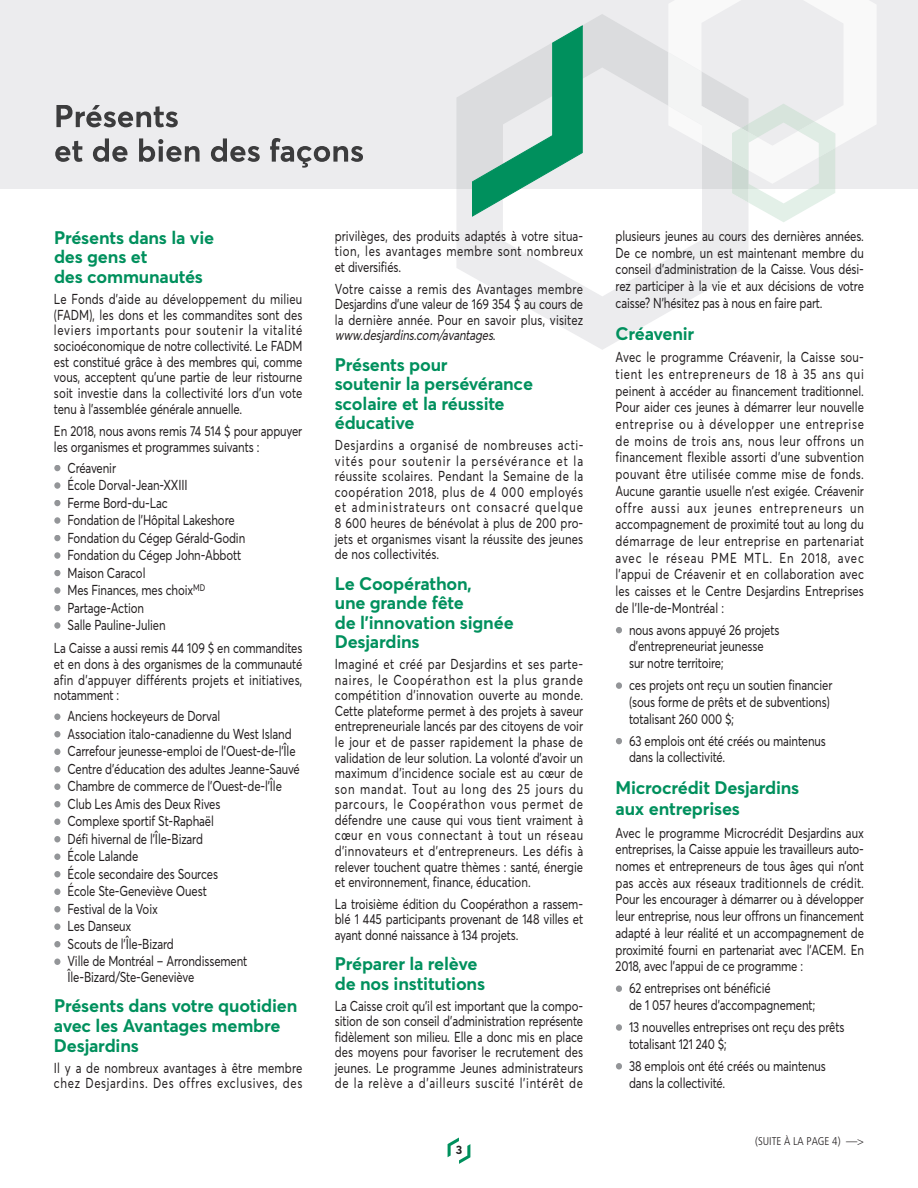
<style>
.page{position:relative;width:918px;height:1188px;background:#fff}
.page>*{position:absolute;margin:0;border:0;box-sizing:border-box;transform-origin:0 0}
.t1{font:700 18px/19.5px "Averta";letter-spacing:-.01em;color:#00905d}
.t2{font:14.25px/15.6px "Averta";letter-spacing:-.01em;color:#231f20;text-align:justify;scale:.8 1}
.t3{font:14.25px/15.6px "Averta";letter-spacing:.035em;color:#231f20;scale:.8 1}
.t4{font:700 12px "Averta";color:#231f20}
.t5{font:300 condensed 11.25px "Frutiger";color:#231f20}
.s1{font-style:italic}
</style>
<div class="page">
<div style="left:0;top:0;width:918px;height:189px;background:#ececee"></div>
<svg style="left:456px;top:189px;width:292px;height:161px"></svg>
<svg style="left:457px;top:14px;width:211px;height:175px"></svg>
<svg style="left:668px;top:0;width:208px;height:222px"></svg>
<svg style="left:448px;top:1138px;width:22px;height:26px"></svg>
<svg style="left:472px;top:25px;width:111px;height:192px"></svg>
<svg style="left:54px;top:465px;width:6px;height:6px"></svg>
<div style="left:54px;top:482px;width:6px;height:7px;background:#939598;border-radius:50%"></div>
<svg style="left:54px;top:500px;width:6px;height:6px"></svg>
<div style="left:54px;top:517px;width:6px;height:7px;background:#939598;border-radius:50%"></div>
<svg style="left:54px;top:535px;width:6px;height:6px"></svg>
<div style="left:54px;top:552px;width:6px;height:7px;background:#939598;border-radius:50%"></div>
<svg style="left:54px;top:570px;width:6px;height:6px"></svg>
<div style="left:54px;top:587px;width:6px;height:7px;background:#939598;border-radius:50%"></div>
<svg style="left:54px;top:605px;width:6px;height:6px"></svg>
<div style="left:54px;top:622px;width:6px;height:7px;background:#939598;border-radius:50%"></div>
<svg style="left:54px;top:714px;width:6px;height:6px"></svg>
<div style="left:54px;top:731px;width:6px;height:7px;background:#939598;border-radius:50%"></div>
<svg style="left:54px;top:749px;width:6px;height:6px"></svg>
<svg style="left:54px;top:766px;width:6px;height:6px"></svg>
<svg style="left:54px;top:784px;width:6px;height:6px"></svg>
<svg style="left:54px;top:801px;width:6px;height:6px"></svg>
<svg style="left:54px;top:819px;width:6px;height:6px"></svg>
<svg style="left:54px;top:836px;width:6px;height:6px"></svg>
<svg style="left:54px;top:854px;width:6px;height:6px"></svg>
<svg style="left:54px;top:871px;width:6px;height:6px"></svg>
<svg style="left:54px;top:889px;width:6px;height:6px"></svg>
<svg style="left:54px;top:906px;width:6px;height:6px"></svg>
<svg style="left:54px;top:924px;width:6px;height:6px"></svg>
<svg style="left:54px;top:941px;width:6px;height:6px"></svg>
<div style="left:54px;top:958px;width:6px;height:7px;background:#939598;border-radius:50%"></div>
<svg style="left:616px;top:627px;width:6px;height:6px"></svg>
<div style="left:616px;top:682px;width:6px;height:7px;background:#939598;border-radius:50%"></div>
<svg style="left:616px;top:738px;width:6px;height:6px"></svg>
<div style="left:616px;top:985px;width:6px;height:7px;background:#939598;border-radius:50%"></div>
<div style="left:616px;top:1024px;width:6px;height:7px;background:#939598;border-radius:50%"></div>
<div style="left:616px;top:1063px;width:6px;height:7px;background:#939598;border-radius:50%"></div>
<svg style="left:56px;top:105px;width:122px;height:22px"></svg>
<svg style="left:55px;top:138px;width:257px;height:24px"></svg>
<p class="t1" style="left:54px;top:229px;width:162px">Présents dans la vie des gens et<br>des communautés</p>
<p class="t2" style="left:54px;top:292px;width:312px">Le Fonds d’aide au développement du milieu (FADM), les dons et les commandites sont des leviers importants pour soutenir la vitalité socioéconomique de notre collectivité. Le FADM est constitué grâce à des membres qui, comme vous, acceptent qu’une partie de leur ristourne soit investie dans la collectivité lors d’un vote tenu à l’assemblée générale annuelle.</p>
<p class="t2" style="left:54px;top:424px;width:312px">En 2018, nous avons remis 74 514 $ pour appuyer les organismes et programmes suivants :</p>
<p class="t2" style="left:67px;top:460px;width:224px;line-height:17.5px;text-align:left">Créavenir<br>École Dorval-Jean-XXIII<br>Ferme Bord-du-Lac<br>Fondation de l’Hôpital Lakeshore<br>Fondation du Cégep Gérald-Godin<br>Fondation du Cégep John-Abbott<br>Maison Caracol<br>Mes Finances, mes choix<sup>MD<br></sup>Partage-Action<br>Salle Pauline-Julien</p>
<p class="t2" style="left:54px;top:642px;width:312px">La Caisse a aussi remis 44 109 $ en commandites et en dons à des organismes de la communauté afin d’appuyer différents projets et initiatives, notamment :</p>
<p class="t2" style="left:67px;top:709px;width:292px;line-height:17.5px;text-align:left">Anciens hockeyeurs de Dorval<br>Association italo-canadienne du West Island<br>Carrefour jeunesse-emploi de l’Ouest-de-l’Île<br>Centre d’éducation des adultes Jeanne-Sauvé<br>Chambre de commerce de l’Ouest-de-l’Île<br>Club Les Amis des Deux Rives<br>Complexe sportif St-Raphaël<br>Défi hivernal de l’Île-Bizard<br>École Lalande<br>École secondaire des Sources<br>École Ste-Geneviève Ouest<br>Festival de la Voix<br>Les Danseux<br>Scouts de l’Île-Bizard<br>Ville de Montréal – Arrondissement</p>
<p class="t2" style="left:67px;top:970px;width:160px">Île-Bizard/Ste-Geneviève</p>
<p class="t1" style="left:54px;top:998px;width:245px">Présents dans votre quotidien avec les Avantages membre<br>Desjardins</p>
<p class="t3" style="left:54px;top:1061px;width:312px">Il y a de nombreux avantages à être membre chez Desjardins. Des offres exclusives, des</p>
<p class="t2" style="left:335px;top:229px;width:312px">privilèges, des produits adaptés à votre situa&shy;tion, les avantages membre sont nombreux et diversifiés.</p>
<p class="t2" style="left:335px;top:282px;width:312px">Votre caisse a remis des Avantages membre Desjardins d’une valeur de 169 354 $ au cours de la dernière année. Pour en savoir plus, visitez <span class="s1">www.desjardins.com/avantages</span>.</p>
<p class="t1" style="left:335px;top:356px;width:200px">Présents pour<br>soutenir la persévérance scolaire et la réussite éducative</p>
<p class="t2" style="left:335px;top:439px;width:312px">Desjardins a organisé de nombreuses acti&shy;vités pour soutenir la persévérance et la réussite scolaires. Pendant la Semaine de la coopération 2018, plus de 4 000 employés et administrateurs ont consacré quelque 8 600 heures de bénévolat à plus de 200 pro&shy;jets et organismes visant la réussite des jeunes de nos collectivités.</p>
<p class="t1" style="left:335px;top:575px;width:180px">Le Coopérathon,<br>une grande fête<br>de l’innovation signée<br>Desjardins</p>
<p class="t2" style="left:335px;top:657px;width:312px">Imaginé et créé par Desjardins et ses parte&shy;naires, le Coopérathon est la plus grande compétition d’innovation ouverte au monde.<br>Cette plateforme permet à des projets à saveur entrepreneuriale lancés par des citoyens de voir le jour et de passer rapidement la phase de validation de leur solution. La volonté d’avoir un maximum d’incidence sociale est au cœur de son mandat. Tout au long des 25 jours du parcours, le Coopérathon vous permet de défendre une cause qui vous tient vraiment à cœur en vous connectant à tout un réseau d’innovateurs et d’entrepreneurs. Les défis à relever touchent quatre thèmes : santé, énergie et environnement, finance, éducation.</p>
<p class="t2" style="left:335px;top:897px;width:312px">La troisième édition du Coopérathon a rassem&shy;blé 1 445 participants provenant de 148 villes et ayant donné naissance à 134 projets.</p>
<p class="t1" style="left:335px;top:955px;width:152px">Préparer la relève de nos institutions</p>
<p class="t2" style="left:335px;top:999px;width:312px">La Caisse croit qu’il est important que la compo&shy;sition de son conseil d’administration représente fidèlement son milieu. Elle a donc mis en place des moyens pour favoriser le recrutement des jeunes. Le programme Jeunes administrateurs de la relève a d’ailleurs suscité l’intérêt de</p>
<p class="t4" style="left:456px;top:1146px;width:8px">3</p>
<p class="t2" style="left:616px;top:229px;width:312px;line-height:16.6px">plusieurs jeunes au cours des dernières années.<br>De ce nombre, un est maintenant membre du conseil d’administration de la Caisse. Vous dési&shy;rez participer à la vie et aux décisions de votre caisse? N’hésitez pas à nous en faire part.</p>
<p class="t1" style="left:616px;top:325px;width:80px">Créavenir</p>
<p class="t2" style="left:616px;top:350px;width:312px;line-height:16.6px">Avec le programme Créavenir, la Caisse sou&shy;tient les entrepreneurs de 18 à 35 ans qui peinent à accéder au financement traditionnel.<br>Pour aider ces jeunes à démarrer leur nouvelle entreprise ou à développer une entreprise de moins de trois ans, nous leur offrons un financement flexible assorti d’une subvention pouvant être utilisée comme mise de fonds.<br>Aucune garantie usuelle n’est exigée. Créavenir offre aussi aux jeunes entrepreneurs un accompagnement de proximité tout au long du démarrage de leur entreprise en partenariat avec le réseau PME MTL. En 2018, avec l’appui de Créavenir et en collaboration avec les caisses et le Centre Desjardins Entreprises de l’Ile-de-Montréal :</p>
<p class="t2" style="left:629px;top:623px;width:190px;line-height:16.6px;text-align:left">nous avons appuyé 26 projets d’entrepreneuriat jeunesse sur notre territoire;</p>
<p class="t2" style="left:629px;top:678px;width:256px;line-height:16.6px;text-align:left">ces projets ont reçu un soutien financier (sous forme de prêts et de subventions) totalisant 260 000 $;</p>
<p class="t2" style="left:629px;top:734px;width:248px;line-height:16.6px">63 emplois ont été créés ou maintenus dans la collectivité.</p>
<p class="t1" style="left:616px;top:779px;width:185px;line-height:20.7px">Microcrédit Desjardins aux entreprises</p>
<p class="t2" style="left:616px;top:826px;width:312px;line-height:16.6px">Avec le programme Microcrédit Desjardins aux entreprises, la Caisse appuie les travailleurs auto&shy;nomes et entrepreneurs de tous âges qui n’ont pas accès aux réseaux traditionnels de crédit.<br>Pour les encourager à démarrer ou à développer leur entreprise, nous leur offrons un financement adapté à leur réalité et un accompagnement de proximité fourni en partenariat avec l’ACEM. En 2018, avec l’appui de ce programme :</p>
<p class="t2" style="left:629px;top:981px;width:234px;line-height:16.6px">62 entreprises ont bénéficié<br>de 1 057 heures d’accompagnement;</p>
<p class="t2" style="left:629px;top:1020px;width:271px;line-height:16.6px">13 nouvelles entreprises ont reçu des prêts totalisant 121 240 $;</p>
<p class="t2" style="left:629px;top:1059px;width:248px;line-height:16.6px">38 emplois ont été créés ou maintenus dans la collectivité.</p>
<p class="t5" style="left:755px;top:1137px;width:110px">(SUITE À LA PAGE 4) —&gt;</p>
</div>
